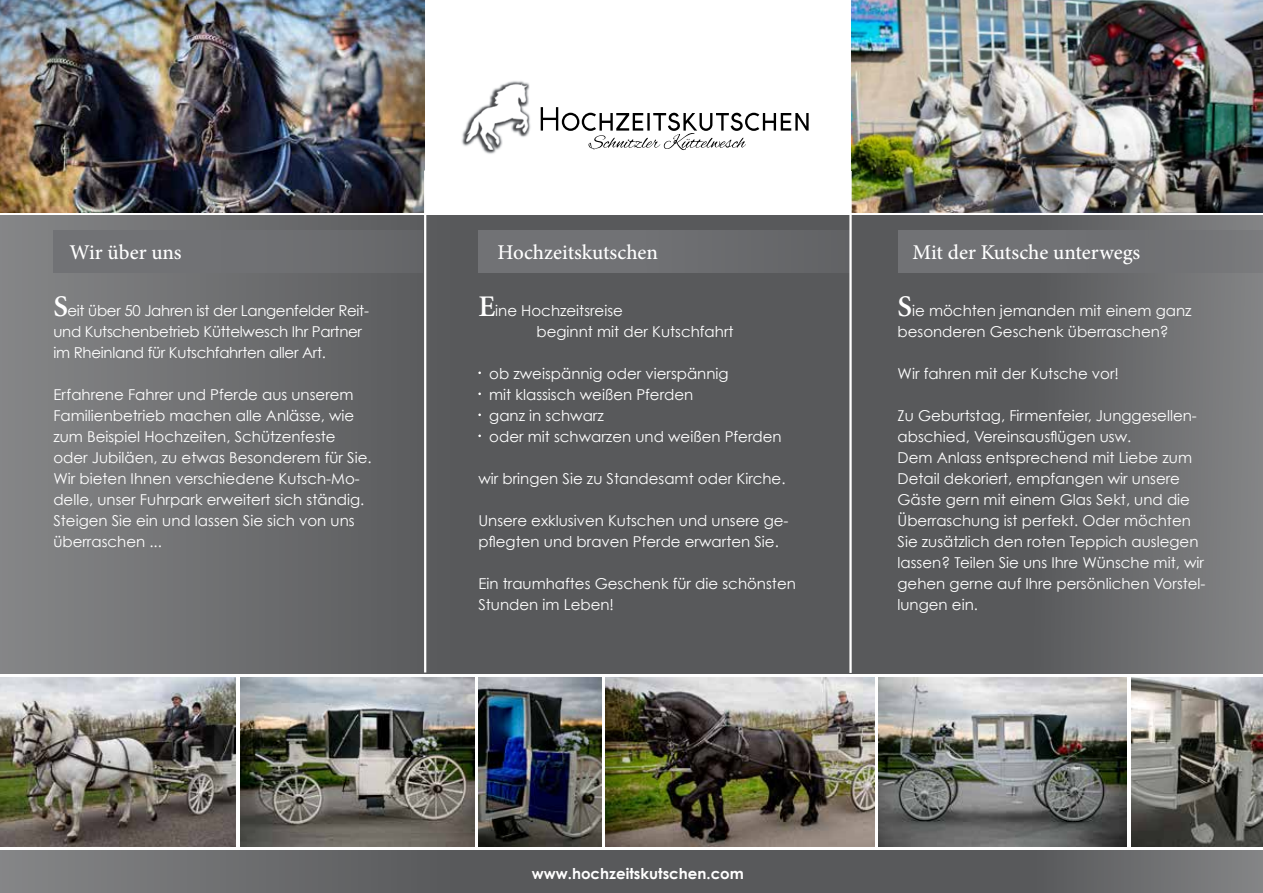
<style>
.page{position:relative;width:1263px;height:893px;background:#fff}
.page>*{position:absolute;margin:0;border:0;box-sizing:border-box;transform-origin:0 0}
.t1{font:500 21px "Minion Pro";color:#fff}
.t2{font:15px/21px "Century Gothic";color:#fff}
.t3{font:15px/21px "Century Gothic";letter-spacing:-.02em;color:#fff}
.t4{font:700 15px "Century Gothic";color:#fff}
.s1{font-family:"Minion";font-weight:600;font-size:30px}
</style>
<div class="page">
<div style="left:0;top:215px;width:839px;height:458px;background:linear-gradient(to right,#7c7d7e,#4d4e50)"></div>
<div style="left:838px;top:215px;width:425px;height:458px;background:linear-gradient(to right,#4d4e50,#7b7c7d)"></div>
<div style="left:897px;top:230px;width:366px;height:43px;background:#717275"></div>
<img style="left:0;top:0;width:424px;height:213px">
<img style="left:852px;top:0;width:411px;height:213px">
<div style="left:0;top:850px;width:839px;height:43px;background:linear-gradient(to right,#7c7c7e,#4d4e50)"></div>
<div style="left:838px;top:850px;width:425px;height:43px;background:linear-gradient(to right,#4d4e50,#7b7c7d)"></div>
<img style="left:606px;top:677px;width:268px;height:169px">
<img style="left:0;top:677px;width:236px;height:169px">
<img style="left:479px;top:677px;width:122px;height:169px">
<img style="left:1131px;top:677px;width:132px;height:169px">
<img style="left:878px;top:677px;width:249px;height:169px">
<img style="left:240px;top:677px;width:234px;height:169px">
<div style="left:478px;top:230px;width:371px;height:43px;background:#717275"></div>
<div style="left:53px;top:230px;width:370px;height:43px;background:#717275"></div>
<hr style="left:424px;top:171px;width:2px;height:501px;background:#fff">
<hr style="left:849px;top:171px;width:3px;height:502px;background:#fff">
<img style="left:541px;top:107px;width:268px;height:24px">
<img style="left:588px;top:133px;width:106px;height:17px">
<img style="left:461px;top:81px;width:70px;height:73px">
<h1 class="t1" style="left:70px;top:238px;width:114px">Wir über uns</h1>
<h1 class="t1" style="left:497px;top:238px;width:162px">Hochzeitskutschen</h1>
<h1 class="t1" style="left:912px;top:238px;width:229px">Mit der Kutsche unterwegs</h1>
<p class="t3" style="left:53px;top:300px;width:317px"><span class="s1">S</span>eit über 50 Jahren ist der Langenfelder Reit&shy;und Kutschenbetrieb Küttelwesch Ihr Partner im Rheinland für Kutschfahrten aller Art.</p>
<p class="t2" style="left:53px;top:384px;width:320px">Erfahrene Fahrer und Pferde aus unserem Familienbetrieb machen alle Anlässe, wie zum Beispiel Hochzeiten, Schützenfeste oder Jubiläen, zu etwas Besonderem für Sie.<br>Wir bieten Ihnen verschiedene Kutsch-Mo&shy;delle, unser Fuhrpark erweitert sich ständig.<br>Steigen Sie ein und lassen Sie sich von uns überraschen ...</p>
<p class="t2" style="left:536px;top:299px;width:199px;text-indent:-58px"><span class="s1">E</span>ine Hochzeitsreise<br>beginnt mit der Kutschfahrt</p>
<p class="t2" style="left:489px;top:362px;width:294px">ob zweispännig oder vierspännig<br>mit klassisch weißen Pferden<br>ganz in schwarz<br>oder mit schwarzen und weißen Pferden</p>
<p class="t2" style="left:478px;top:467px;width:309px">wir bringen Sie zu Standesamt oder Kirche.</p>
<p class="t2" style="left:478px;top:509px;width:312px">Unsere exklusiven Kutschen und unsere ge&shy;pflegten und braven Pferde erwarten Sie.</p>
<p class="t2" style="left:478px;top:572px;width:319px">Ein traumhaftes Geschenk für die schönsten<br>Stunden im Leben!</p>
<p class="t4" style="left:532px;top:864px;width:214px">www.hochzeitskutschen.com</p>
<p class="t2" style="left:897px;top:299px;width:296px"><span class="s1">S</span>ie möchten jemanden mit einem ganz besonderen Geschenk überraschen?</p>
<p class="t2" style="left:897px;top:362px;width:223px">Wir fahren mit der Kutsche vor!</p>
<p class="t2" style="left:897px;top:404px;width:310px">Zu Geburtstag, Firmenfeier, Junggesellen&shy;abschied, Vereinsausflügen usw.<br>Dem Anlass entsprechend mit Liebe zum Detail dekoriert, empfangen wir unsere Gäste gern mit einem Glas Sekt, und die Überraschung ist perfekt. Oder möchten Sie zusätzlich den roten Teppich auslegen lassen? Teilen Sie uns Ihre Wünsche mit, wir gehen gerne auf Ihre persönlichen Vorstel&shy;lungen ein.</p>
</div>
